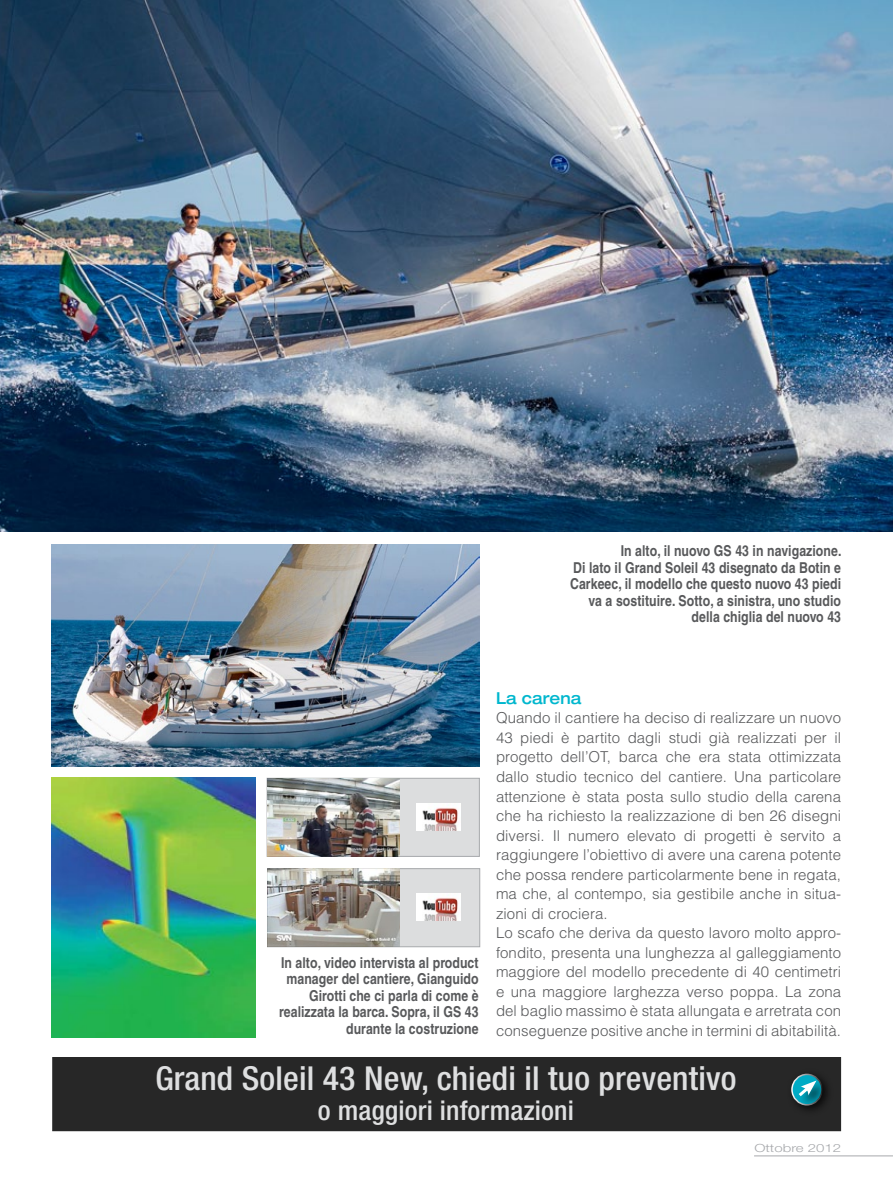
<style>
.page{position:relative;width:893px;height:1191px;background:#fff}
.page>*{position:absolute;margin:0;border:0;box-sizing:border-box;transform-origin:0 0}
.t1{font:500 condensed 33px "Helvetica Neue";letter-spacing:.005em;color:#dedfe0}
.t2{font:500 condensed 27px "Helvetica Neue";letter-spacing:.005em;color:#dedfe0}
.t3{font:500 expanded 16.5px "Helvetica Neue";color:#00b7ce;scale:.91 1}
.t4{font:300 15px/19.5px "Helvetica";letter-spacing:.005em;color:#58595b}
.t5{font:700 condensed 15px/16.5px "Helvetica";letter-spacing:.005em;color:#58595b;text-align:right}
.t6{font:300 11.25px "Helvetica Neue";color:#a7a9ac;scale:1.33 1}
</style>
<div class="page">
<img style="left:52px;top:778px;width:203px;height:259px">
<img style="left:0;top:0;width:893px;height:531px">
<div style="left:53px;top:1057px;width:787px;height:73px;background:#272727"></div>
<div style="left:52px;top:1057px;width:789px;height:74px;border:1px solid #000"></div>
<svg style="left:792px;top:1074px;width:30px;height:30px"></svg>
<div style="left:791px;top:1073px;width:32px;height:32px;border:2px solid #fff;border-radius:50%"></div>
<div style="left:797px;top:1079px;width:33px;height:31px;background:#000;opacity:.75"></div>
<svg style="left:795px;top:1080px;width:21px;height:19px"></svg>
<img style="left:52px;top:544px;width:427px;height:222px">
<div style="left:267px;top:778px;width:213px;height:78px;background:#dcddde;border:1px solid #a7a9ac"></div>
<img style="left:416px;top:804px;width:45px;height:26px">
<img style="left:267px;top:778px;width:133px;height:78px">
<div style="left:267px;top:868px;width:213px;height:79px;background:#dcddde;border:1px solid #a7a9ac"></div>
<img style="left:416px;top:893px;width:45px;height:27px">
<img style="left:267px;top:868px;width:133px;height:78px">
<hr style="left:754px;top:1155px;width:139px;height:1px;background:#a7a9ac">
<p class="t5" style="left:570px;top:542px;width:273px">In alto, il nuovo GS 43 in navigazione.<br>Di lato il Grand Soleil 43 disegnato da Botin e Carkeec, il modello che questo nuovo 43 piedi va a sostituire. Sotto, a sinistra, uno studio della chiglia del nuovo 43</p>
<p class="t5" style="left:279px;top:953px;width:201px">In alto, video intervista al product manager del cantiere, Gianguido<br>Girotti che ci parla di come è realizzata la barca. Sopra, il GS 43 durante la costruzione</p>
<p class="t3" style="left:496px;top:688px;width:95px">La carena</p>
<p class="t4" style="left:496px;top:708px;width:347px">Quando il cantiere ha deciso di realizzare un nuovo 43 piedi è partito dagli studi già realizzati per il progetto dell’OT, barca che era stata ottimizzata dallo studio tecnico del cantiere. Una particolare attenzione è stata posta sullo studio della carena che ha richiesto la realizzazione di ben 26 disegni diversi. Il numero elevato di progetti è servito a raggiungere l’obiettivo di avere una carena potente che possa rendere particolarmente bene in regata, ma che, al contempo, sia gestibile anche in situa&shy;zioni di crociera.<br>Lo scafo che deriva da questo lavoro molto appro&shy;fondito, presenta una lunghezza al galleggiamento maggiore del modello precedente di 40 centimetri e una maggiore larghezza verso poppa. La zona del baglio massimo è stata allungata e arretrata con conseguenze positive anche in termini di abitabilità.</p>
<h1 class="t1" style="left:155px;top:1059px;width:583px">Grand Soleil 43 New, chiedi il tuo preventivo</h1>
<h2 class="t2" style="left:318px;top:1094px;width:258px">o maggiori informazioni</h2>
<p class="t6" style="left:754px;top:1141px;width:67px">Ottobre 2012</p>
</div>
